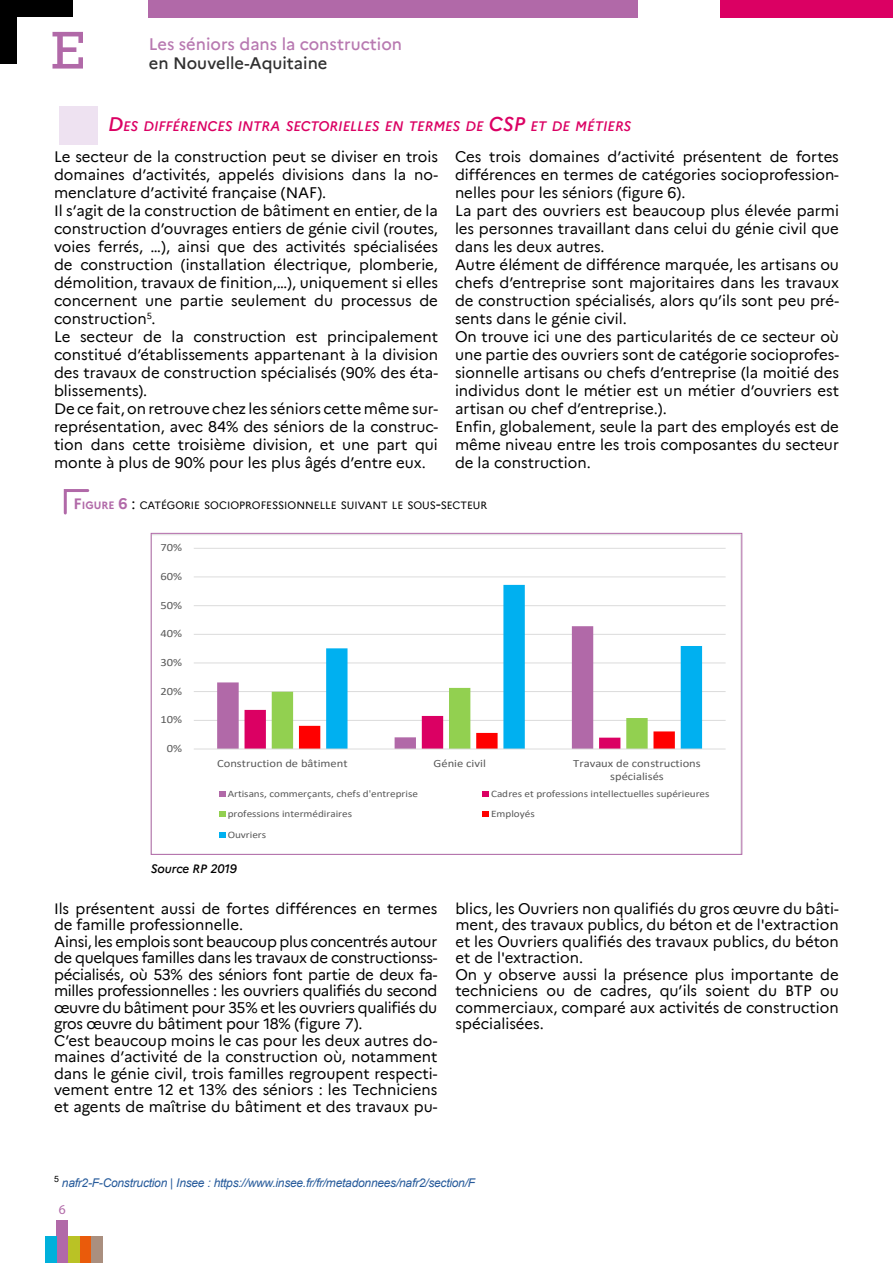
<style>
.page{position:relative;width:893px;height:1263px;background:#fff}
.page>*{position:absolute;margin:0;border:0;box-sizing:border-box;transform-origin:0 0}
.t1{font:54px "Rockwell";color:#b169a8}
.t2{font:500 16.5px "Marianne";color:#b879b1}
.t3{font:500 16.5px "Marianne";color:#303030}
.t4{font:15px/18px "Marianne";color:#000}
.t5{font:italic 500 13.65px "Marianne";color:#db0063}
.t6{font:13.5px "Myriad Pro";color:#b169a8}
.t7{font:italic 12px "Arial";letter-spacing:-.02em;color:#275b9b}
.t8{font:italic 500 12px "Marianne";letter-spacing:-.005em;color:#000}
.t9{font:11.1px/13.5px "Calibri";color:#595959;text-align:center;scale:1.13 1}
.t10{font:10.5px "Marianne";color:#000}
.t11{font:9.9px "Calibri";letter-spacing:-.005em;color:#595959;scale:1.13 1}
.s1{font-size:19.5px}
.s2{font-weight:700;font-size:15px;color:#b169a8}
.s3{font-weight:700;color:#b169a8}
.s4{font-size:15px}
</style>
<div class="page">
<div style="left:149px;top:0;width:489px;height:17px;background:#b169a8"></div>
<div style="left:721px;top:0;width:172px;height:17px;background:#db0063"></div>
<div style="left:0;top:0;width:72px;height:64px;background:#000"></div>
<div style="left:17px;top:17px;width:111px;height:64px;background:#fff"></div>
<div style="left:80px;top:1237px;width:11px;height:26px;background:#ea5b0b"></div>
<div style="left:57px;top:1220px;width:11px;height:43px;background:#b169a8"></div>
<div style="left:45px;top:1237px;width:12px;height:26px;background:#00b0db"></div>
<div style="left:91px;top:1237px;width:12px;height:26px;background:#aa8f7f"></div>
<div style="left:68px;top:1237px;width:12px;height:26px;background:#bac225"></div>
<div style="left:60px;top:106px;width:38px;height:39px;background:#eee2f1"></div>
<svg style="left:63px;top:489px;width:27px;height:26px"></svg>
<hr style="left:194px;top:720px;width:532px;height:1px;background:#d9d9d9">
<hr style="left:194px;top:691px;width:532px;height:1px;background:#d9d9d9">
<hr style="left:194px;top:662px;width:532px;height:1px;background:#d9d9d9">
<hr style="left:194px;top:634px;width:532px;height:1px;background:#d9d9d9">
<hr style="left:194px;top:605px;width:532px;height:1px;background:#d9d9d9">
<hr style="left:194px;top:576px;width:532px;height:1px;background:#d9d9d9">
<hr style="left:194px;top:548px;width:532px;height:1px;background:#d9d9d9">
<svg style="left:217px;top:662px;width:109px;height:86px"></svg>
<svg style="left:245px;top:688px;width:81px;height:60px"></svg>
<svg style="left:326px;top:585px;width:376px;height:163px"></svg>
<hr style="left:194px;top:748px;width:532px;height:1px;background:#d9d9d9">
<svg style="left:219px;top:791px;width:6px;height:5px"></svg>
<svg style="left:483px;top:791px;width:6px;height:5px"></svg>
<svg style="left:219px;top:812px;width:6px;height:5px"></svg>
<svg style="left:483px;top:812px;width:6px;height:5px"></svg>
<svg style="left:219px;top:832px;width:6px;height:6px"></svg>
<h1 class="t1" style="left:51px;top:19px;width:35px">E</h1>
<p class="t2" style="left:149px;top:31px;width:255px">Les séniors dans la construction</p>
<p class="t3" style="left:149px;top:50px;width:180px">en Nouvelle-Aquitaine</p>
<p class="t5" style="left:108px;top:115px;width:525px"><span class="s1">D</span>ES DIFFÉRENCES INTRA SECTORIELLES EN TERMES DE <span class="s1">CSP</span> ET DE MÉTIERS</p>
<p class="t4" style="left:54px;top:146px;width:385px">Le secteur de la construction peut se diviser en trois domaines d’activités, appelés divisions dans la no&shy;menclature d’activité française (NAF).<br>Il s’agit de la construction de bâtiment en entier, de la construction d’ouvrages entiers de génie civil (routes, voies ferrés, …), ainsi que des activités spécialisées de construction (installation électrique, plomberie, démolition, travaux de finition,…), uniquement si elles concernent une partie seulement du processus de construction<sup>5</sup>.<br>Le secteur de la construction est principalement constitué d’établissements appartenant à la division des travaux de construction spécialisés (90% des éta&shy;blissements).<br>De ce fait, on retrouve chez les séniors cette même sur&shy;représentation, avec 84% des séniors de la construc&shy;tion dans cette troisième division, et une part qui monte à plus de 90% pour les plus âgés d’entre eux.</p>
<p class="t4" style="left:455px;top:146px;width:385px">Ces trois domaines d’activité présentent de fortes différences en termes de catégories socioprofession&shy;nelles pour les séniors (figure 6).<br>La part des ouvriers est beaucoup plus élevée parmi les personnes travaillant dans celui du génie civil que dans les deux autres.<br>Autre élément de différence marquée, les artisans ou chefs d’entreprise sont majoritaires dans les travaux de construction spécialisés, alors qu’ils sont peu pré&shy;sents dans le génie civil.<br>On trouve ici une des particularités de ce secteur où une partie des ouvriers sont de catégorie socioprofes&shy;sionnelle artisans ou chefs d’entreprise (la moitié des individus dont le métier est un métier d’ouvriers est artisan ou chef d’entreprise.).<br>Enfin, globalement, seule la part des employés est de même niveau entre les trois composantes du secteur de la construction.</p>
<p class="t10" style="left:74px;top:497px;width:414px"><span class="s2">F</span><span class="s3">IGURE</span> <span class="s2">6</span> <span class="s4">:</span> CATÉGORIE SOCIOPROFESSIONNELLE SUIVANT LE SOUS<span class="s4">-</span>SECTEUR</p>
<p class="t9" style="left:161px;top:541px;width:21px">70%</p>
<p class="t9" style="left:161px;top:569px;width:21px">60%</p>
<p class="t9" style="left:161px;top:598px;width:21px">50%</p>
<p class="t9" style="left:161px;top:627px;width:21px">40%</p>
<p class="t9" style="left:161px;top:655px;width:21px">30%</p>
<p class="t9" style="left:161px;top:684px;width:21px">20%</p>
<p class="t9" style="left:161px;top:713px;width:21px">10%</p>
<p class="t9" style="left:167px;top:741px;width:15px">0%</p>
<p class="t9" style="left:217px;top:756px;width:117px">Construction de bâtiment</p>
<p class="t9" style="left:434px;top:756px;width:48px">Génie civil</p>
<p class="t9" style="left:573px;top:756px;width:114px">Travaux de constructions spécialisés</p>
<p class="t11" style="left:228px;top:786px;width:170px">Artisans, commerçants, chefs d'entreprise</p>
<p class="t11" style="left:491px;top:786px;width:195px">Cadres et professions intellectuelles supérieures</p>
<p class="t11" style="left:228px;top:807px;width:112px">professions intermédiraires</p>
<p class="t11" style="left:491px;top:807px;width:40px">Employés</p>
<p class="t11" style="left:228px;top:828px;width:36px">Ouvriers</p>
<p class="t8" style="left:151px;top:859px;width:88px">Source RP 2019</p>
<p class="t4" style="left:54px;top:899px;width:385px;line-height:16.5px">Ils présentent aussi de fortes différences en termes de famille professionnelle.<br>Ainsi, les emplois sont beaucoup plus concentrés autour de quelques familles dans les travaux de constructionss&shy;pécialisés, où 53% des séniors font partie de deux fa&shy;milles professionnelles : les ouvriers qualifiés du second œuvre du bâtiment pour 35% et les ouvriers qualifiés du gros œuvre du bâtiment pour 18% (figure 7).<br>C’est beaucoup moins le cas pour les deux autres do&shy;maines d’activité de la construction où, notamment dans le génie civil, trois familles regroupent respecti&shy;vement entre 12 et 13% des séniors : les Techniciens et agents de maîtrise du bâtiment et des travaux pu-</p>
<p class="t4" style="left:455px;top:899px;width:385px;line-height:16.5px">blics, les Ouvriers non qualifiés du gros œuvre du bâti&shy;ment, des travaux publics, du béton et de l'extraction et les Ouvriers qualifiés des travaux publics, du béton et de l'extraction.<br>On y observe aussi la présence plus importante de techniciens ou de cadres, qu’ils soient du BTP ou commerciaux, comparé aux activités de construction spécialisées.</p>
<p class="t7" style="left:54px;top:1174px;width:423px"><sup>5</sup> nafr2-F-Construction | Insee : https://www.insee.fr/fr/metadonnees/nafr2/section/F</p>
<p class="t6" style="left:59px;top:1201px;width:8px">6</p>
</div>
